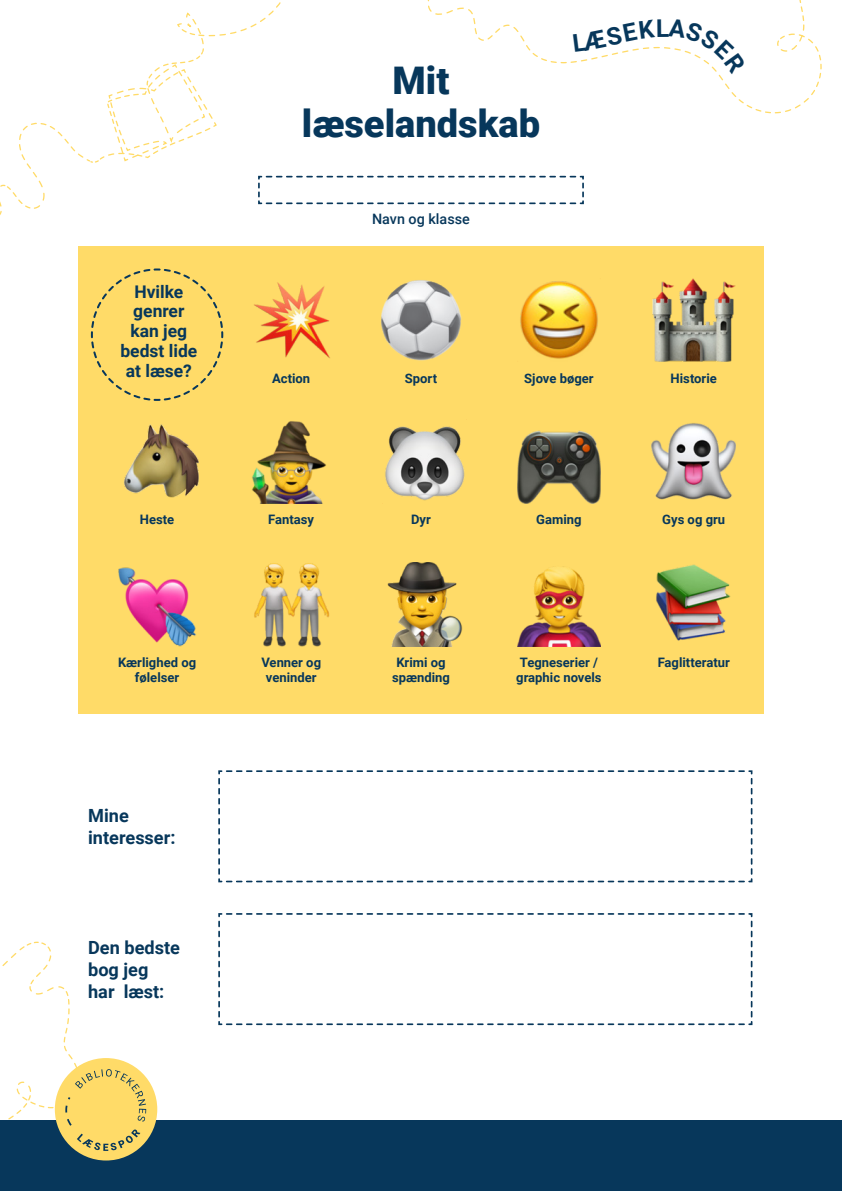
<style>
.page{position:relative;width:842px;height:1191px;background:#fff}
.page>*{position:absolute;margin:0;border:0;box-sizing:border-box;transform-origin:0 0}
.Overskrift{font:900 38px "Roboto";color:#07375b}
.Overskrift-2{font:700 18.1px/21.8px "Roboto";color:#07375b}
.Overskrift-3{font:700 17.5px/19.8px "Roboto";color:#07375b;text-align:center}
.Overskrift-4{font:500 14.3px "Roboto";color:#07375b}
.Overskrift-5{font:700 13px/15.5px "Roboto";color:#07375b;text-align:center}
</style>
<div class="page">
<svg style="left:774px;top:0;width:48px;height:114px"></svg>
<div style="left:78px;top:246px;width:686px;height:467px;background:#ffdb68"></div>
<img style="left:254px;top:282px;width:76px;height:77px">
<img style="left:252px;top:421px;width:74px;height:82px">
<img style="left:254px;top:563px;width:76px;height:83px">
<img style="left:124px;top:424px;width:75px;height:74px">
<img style="left:118px;top:567px;width:78px;height:79px">
<img style="left:381px;top:280px;width:81px;height:81px">
<img style="left:387px;top:562px;width:76px;height:84px">
<img style="left:520px;top:281px;width:78px;height:78px">
<img style="left:517px;top:430px;width:84px;height:73px">
<img style="left:517px;top:566px;width:84px;height:80px">
<img style="left:652px;top:278px;width:84px;height:84px">
<img style="left:652px;top:423px;width:84px;height:77px">
<img style="left:656px;top:564px;width:75px;height:77px">
<svg style="left:90px;top:268px;width:134px;height:133px"></svg>
<div style="left:0;top:1120px;width:842px;height:71px;background:#07375b"></div>
<svg style="left:2px;top:941px;width:155px;height:219px"></svg>
<svg style="left:218px;top:770px;width:535px;height:113px"></svg>
<svg style="left:218px;top:913px;width:535px;height:113px"></svg>
<img style="left:385px;top:426px;width:80px;height:75px">
<svg style="left:0;top:0;width:771px;height:215px"></svg>
<h1 class="Overskrift-3" style="left:120px;top:281px;width:78px">Hvilke genrer kan jeg bedst lide at læse?</h1>
<h1 class="Overskrift-5" style="left:140px;top:511px;width:36px">Heste</h1>
<h1 class="Overskrift-5" style="left:118px;top:654px;width:80px">Kærlighed og følelser</h1>
<h1 class="Overskrift-2" style="left:88px;top:804px;width:89px">Mine interesser:</h1>
<h1 class="Overskrift-2" style="left:88px;top:936px;width:93px">Den bedste bog jeg<br>har læst:</h1>
<h1 class="Overskrift" style="left:393px;top:54px;width:58px">Mit</h1>
<h1 class="Overskrift" style="left:302px;top:97px;width:240px">læselandskab</h1>
<h1 class="Overskrift-4" style="left:372px;top:209px;width:99px">Navn og klasse</h1>
<h1 class="Overskrift-5" style="left:272px;top:370px;width:40px">Action</h1>
<h1 class="Overskrift-5" style="left:405px;top:370px;width:34px">Sport</h1>
<h1 class="Overskrift-5" style="left:524px;top:370px;width:71px">Sjove bøger</h1>
<h1 class="Overskrift-5" style="left:671px;top:370px;width:48px">Historie</h1>
<h1 class="Overskrift-5" style="left:268px;top:511px;width:47px">Fantasy</h1>
<h1 class="Overskrift-5" style="left:411px;top:511px;width:21px">Dyr</h1>
<h1 class="Overskrift-5" style="left:536px;top:511px;width:47px">Gaming</h1>
<h1 class="Overskrift-5" style="left:662px;top:511px;width:64px">Gys og gru</h1>
<h1 class="Overskrift-5" style="left:261px;top:654px;width:61px">Venner og veninder</h1>
<h1 class="Overskrift-5" style="left:392px;top:654px;width:59px">Krimi og spænding</h1>
<h1 class="Overskrift-5" style="left:516px;top:654px;width:87px;text-align:left">Tegneserier / graphic novels</h1>
<h1 class="Overskrift-5" style="left:658px;top:654px;width:74px">Faglitteratur</h1>
</div>
